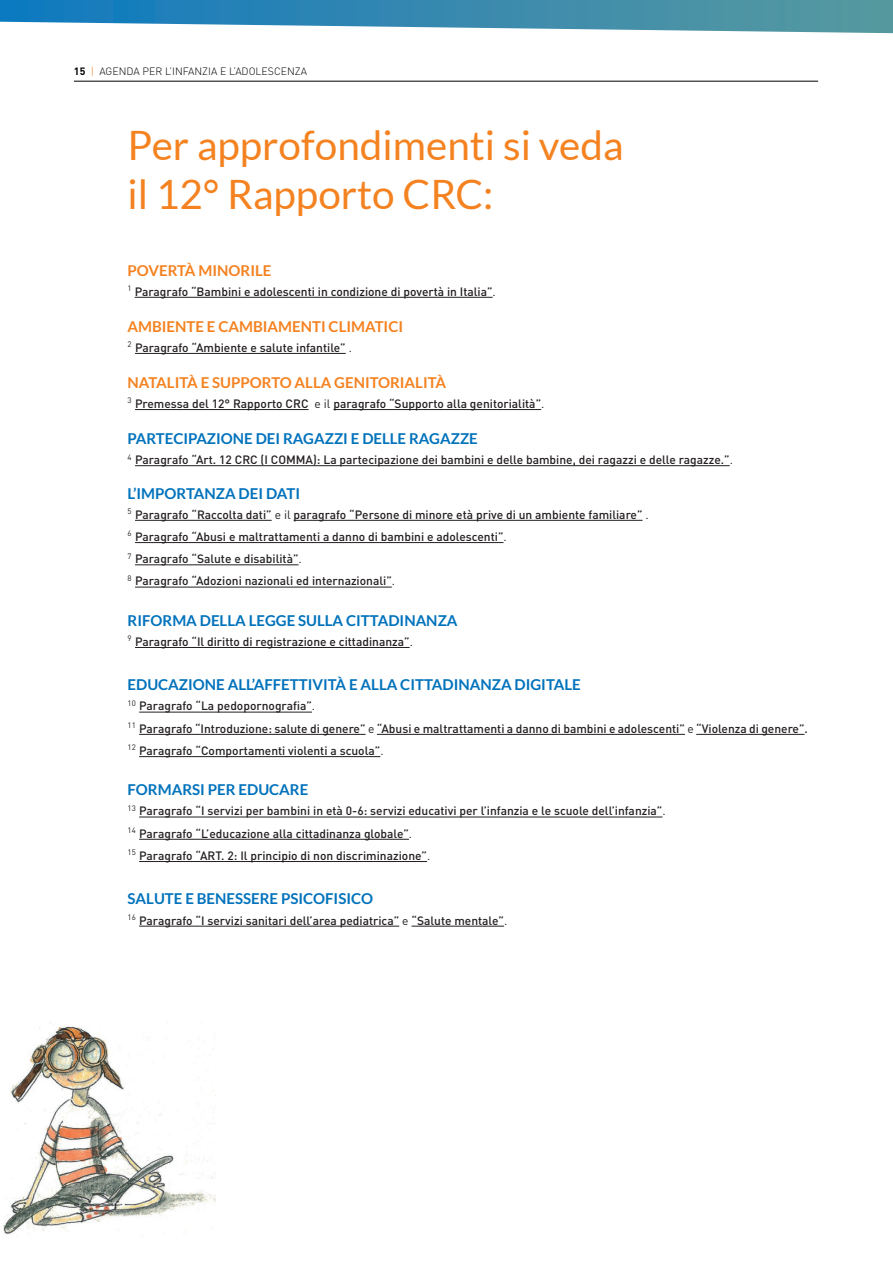
<style>
.page{position:relative;width:893px;height:1263px;background:#fff}
.page>*{position:absolute;margin:0;border:0;box-sizing:border-box;transform-origin:0 0}
.t1{font:40.5px/48.6px "Lato";color:#f58220}
.t2{font:700 15px "Lato";color:#0072bc}
.t3{font:700 15px "Lato";color:#f58220}
.t4{font:500 12px/22.2px "DIN";color:#231f20}
.t5{font:300 10.5px "DIN";color:#000001}
.s1{font-weight:700}
.s2{color:#f58220}
.s3{font-weight:400}
</style>
<div class="page">
<svg style="left:0;top:0;width:893px;height:34px"></svg>
<hr style="left:74px;top:81px;width:744px;height:1px;background:#000001">
<img style="left:3px;top:1022px;width:213px;height:213px">
<hr style="left:135px;top:297px;width:358px;height:1px;background:#231f20">
<hr style="left:135px;top:353px;width:211px;height:1px;background:#231f20">
<hr style="left:135px;top:409px;width:174px;height:1px;background:#231f20">
<hr style="left:333px;top:409px;width:208px;height:1px;background:#231f20">
<hr style="left:135px;top:465px;width:595px;height:1px;background:#231f20">
<hr style="left:135px;top:520px;width:137px;height:1px;background:#231f20">
<hr style="left:294px;top:520px;width:348px;height:1px;background:#231f20">
<hr style="left:135px;top:542px;width:368px;height:1px;background:#231f20">
<hr style="left:135px;top:564px;width:164px;height:1px;background:#231f20">
<hr style="left:135px;top:587px;width:257px;height:1px;background:#231f20">
<hr style="left:135px;top:647px;width:275px;height:1px;background:#231f20">
<hr style="left:139px;top:712px;width:173px;height:1px;background:#231f20">
<hr style="left:139px;top:734px;width:227px;height:1px;background:#231f20">
<hr style="left:377px;top:734px;width:308px;height:1px;background:#231f20">
<hr style="left:696px;top:734px;width:109px;height:1px;background:#231f20">
<hr style="left:139px;top:756px;width:241px;height:1px;background:#231f20">
<hr style="left:139px;top:816px;width:523px;height:1px;background:#231f20">
<hr style="left:139px;top:839px;width:270px;height:1px;background:#231f20">
<hr style="left:139px;top:861px;width:288px;height:1px;background:#231f20">
<hr style="left:139px;top:926px;width:260px;height:1px;background:#231f20">
<hr style="left:417px;top:926px;width:87px;height:1px;background:#231f20">
<p class="t5" style="left:74px;top:64px;width:235px"><span class="s1">15</span> <span class="s2">|</span> AGENDA PER L’INFANZIA E L’ADOLESCENZA</p>
<h1 class="t1" style="left:128px;top:121px;width:497px">Per approfondimenti si veda il 12° Rapporto CRC:</h1>
<p class="t3" style="left:128px;top:261px;width:145px">POVERTÀ MINORILE</p>
<p class="t4" style="left:128px;top:280px;width:370px"><sup>1</sup> Paragrafo “Bambini e adolescenti in condizione di povertà in Italia”<span class="s3">.</span></p>
<p class="t3" style="left:128px;top:318px;width:277px">AMBIENTE E CAMBIAMENTI CLIMATICI</p>
<p class="t4" style="left:128px;top:336px;width:226px"><sup>2</sup> Paragrafo “Ambiente e salute infantile” <span class="s3">.</span></p>
<p class="t3" style="left:128px;top:374px;width:320px">NATALITÀ E SUPPORTO ALLA GENITORIALITÀ</p>
<p class="t4" style="left:128px;top:392px;width:418px"><sup>3</sup> Premessa del 12° Rapporto CRC <span class="s3">e il</span> paragrafo “Supporto alla genitorialità”<span class="s3">.</span></p>
<p class="t2" style="left:128px;top:430px;width:352px">PARTECIPAZIONE DEI RAGAZZI E DELLE RAGAZZE</p>
<p class="t4" style="left:128px;top:448px;width:607px"><sup>4</sup> Paragrafo “Art. 12 CRC (I COMMA): La partecipazione dei bambini e delle bambine, dei ragazzi e delle ragazze.”<span class="s3">.</span></p>
<p class="t2" style="left:128px;top:484px;width:174px">L’IMPORTANZA DEI DATI</p>
<p class="t4" style="left:128px;top:503px;width:523px"><sup>5</sup> Paragrafo “Raccolta dati” <span class="s3">e il</span> paragrafo “Persone di minore età prive di un ambiente familiare” <span class="s3">.<br></span><sup>6</sup> Paragrafo “Abusi e maltrattamenti a danno di bambini e adolescenti”<span class="s3">.<br></span><sup>7</sup> Paragrafo “Salute e disabilità”<span class="s3">.<br></span><sup>8</sup> Paragrafo “Adozioni nazionali ed internazionali”<span class="s3">.</span></p>
<p class="t2" style="left:128px;top:612px;width:331px">RIFORMA DELLA LEGGE SULLA CITTADINANZA</p>
<p class="t4" style="left:128px;top:630px;width:287px"><sup>9</sup> Paragrafo “Il diritto di registrazione e cittadinanza”<span class="s3">.</span></p>
<p class="t2" style="left:128px;top:676px;width:455px">EDUCAZIONE ALL’AFFETTIVITÀ E ALLA CITTADINANZA DIGITALE</p>
<p class="t4" style="left:128px;top:695px;width:682px"><sup>10</sup> Paragrafo “La pedopornografia”<span class="s3">.<br></span><sup>11</sup> Paragrafo “Introduzione: salute di genere” <span class="s3">e</span> “Abusi e maltrattamenti a danno di bambini e adolescenti” <span class="s3">e</span> “Violenza di genere”.<br><sup>12</sup> Paragrafo “Comportamenti violenti a scuola”<span class="s3">.</span></p>
<p class="t2" style="left:128px;top:781px;width:182px">FORMARSI PER EDUCARE</p>
<p class="t4" style="left:128px;top:799px;width:540px"><sup>13</sup> Paragrafo “I servizi per bambini in età 0-6: servizi educativi per l’infanzia e le scuole dell’infanzia”<span class="s3">.<br></span><sup>14</sup> Paragrafo “L’educazione alla cittadinanza globale”<span class="s3">.<br></span><sup>15</sup> Paragrafo “ART. 2: Il principio di non discriminazione”<span class="s3">.</span></p>
<p class="t2" style="left:128px;top:890px;width:247px">SALUTE E BENESSERE PSICOFISICO</p>
<p class="t4" style="left:128px;top:909px;width:381px"><sup>16</sup> Paragrafo “I servizi sanitari dell’area pediatrica” <span class="s3">e</span> “Salute mentale”<span class="s3">.</span></p>
</div>
